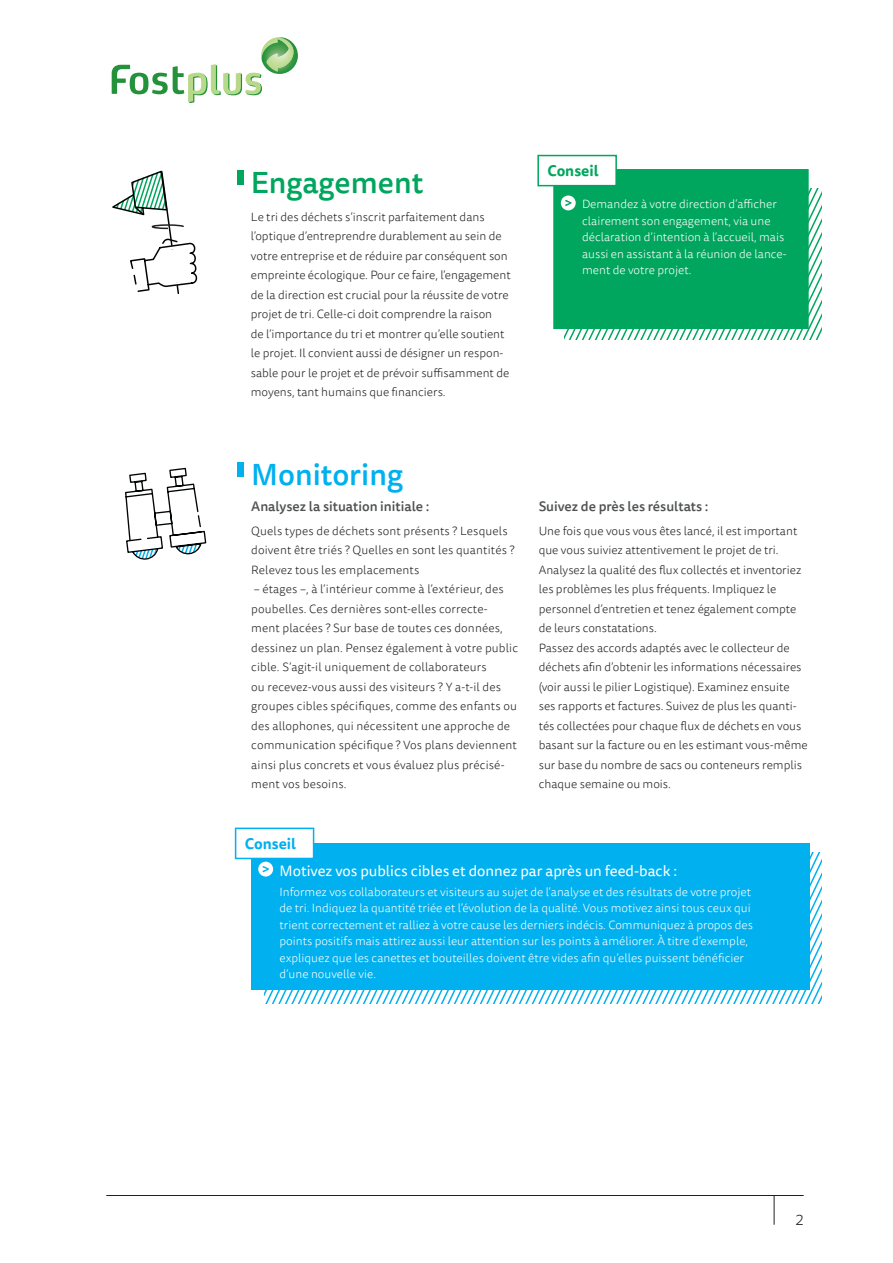
<style>
.page{position:relative;width:893px;height:1263px;background:#fff}
.page>*{position:absolute;margin:0;border:0;box-sizing:border-box;transform-origin:0 0}
.Titel_-_5pijlers{font:500 30px "Tisa Sans Pro";color:#00a65d}
.Titel_-_5pijlers-2{font:500 30px "Tisa Sans Pro";color:#00b0ef}
.Tips{font:15px "Tisa Sans Pro";color:#fff}
.Tip__Titel{font:700 15px "Tisa Sans Pro";color:#00a65d}
.Tip__Titel-2{font:700 15px "Tisa Sans Pro";color:#00b0ef}
.t1{font:300 15px "Tisa Sans Pro";color:#231f20}
.Binnenwerk__Intro{font:500 13.5px "Tisa Sans Pro";color:#4f5152}
.Binnenwerk__brood{font:300 12px/19.5px "Tisa Sans Pro";color:#231f20}
.Tips-2{font:300 12px/16.5px "Tisa Sans Pro";color:#fff}
</style>
<div class="page">
<hr style="left:106px;top:1195px;width:698px;height:1px;background:#231f20">
<svg style="left:774px;top:1196px;width:1px;height:29px"></svg>
<svg style="left:112px;top:37px;width:186px;height:66px"></svg>
<svg style="left:265px;top:853px;width:556px;height:150px"></svg>
<svg style="left:125px;top:467px;width:82px;height:93px"></svg>
<svg style="left:112px;top:170px;width:86px;height:125px"></svg>
<div style="left:238px;top:171px;width:6px;height:14px;background:#00a65d"></div>
<div style="left:238px;top:463px;width:6px;height:14px;background:#00b0ef"></div>
<div style="left:553px;top:169px;width:256px;height:160px;background:#00a65d;border:2px solid #00a65d"></div>
<div style="left:538px;top:156px;width:78px;height:30px;background:#fff"></div>
<div style="left:537px;top:155px;width:80px;height:31px;border:2px solid #00a65d"></div>
<div style="left:561px;top:195px;width:15px;height:15px;background:#fff;border-radius:50%"></div>
<svg style="left:564px;top:188px;width:257px;height:152px"></svg>
<div style="left:251px;top:843px;width:558px;height:146px;background:#00b0ef"></div>
<div style="left:236px;top:828px;width:78px;height:30px;background:#fff"></div>
<div style="left:235px;top:827px;width:79px;height:32px;border:2px solid #00b0ef"></div>
<div style="left:258px;top:862px;width:15px;height:14px;background:#fff;border-radius:50%"></div>
<svg style="left:262px;top:866px;width:7px;height:6px"></svg>
<p class="Titel_-_5pijlers" style="left:251px;top:161px;width:174px">Engagement</p>
<p class="Binnenwerk__brood" style="left:251px;top:207px;width:261px">Le tri des déchets s’inscrit parfaitement dans l’optique d’entreprendre durablement au sein de votre entreprise et de réduire par conséquent son empreinte écologique. Pour ce faire, l’engagement de la direction est crucial pour la réussite de votre projet de tri. Celle-ci doit comprendre la raison<br>de l’importance du tri et montrer qu’elle soutient le projet. Il convient aussi de désigner un respon&shy;sable pour le projet et de prévoir suffisamment de moyens, tant humains que financiers.</p>
<p class="Tip__Titel" style="left:547px;top:160px;width:53px">Conseil</p>
<p class="Tips-2" style="left:582px;top:196px;width:206px">Demandez à votre direction d’afficher clairement son engagement, via une déclaration d’intention à l’accueil, mais aussi en assistant à la réunion de lance&shy;ment de votre projet.</p>
<p class="Titel_-_5pijlers-2" style="left:251px;top:453px;width:153px">Monitoring</p>
<p class="Binnenwerk__Intro" style="left:251px;top:497px;width:180px">Analysez la situation initiale :</p>
<p class="Binnenwerk__brood" style="left:251px;top:521px;width:265px">Quels types de déchets sont présents ? Lesquels doivent être triés ? Quelles en sont les quantités ?<br>Relevez tous les emplacements</p>
<p class="Binnenwerk__brood" style="left:251px;top:580px;width:268px">– étages –, à l’intérieur comme à l’extérieur, des poubelles. Ces dernières sont-elles correcte&shy;ment placées ? Sur base de toutes ces données, dessinez un plan. Pensez également à votre public cible. S’agit-il uniquement de collaborateurs<br>ou recevez-vous aussi des visiteurs ? Y a-t-il des groupes cibles spécifiques, comme des enfants ou des allophones, qui nécessitent une approche de communication spécifique ? Vos plans deviennent ainsi plus concrets et vous évaluez plus précisé&shy;ment vos besoins.</p>
<p class="Binnenwerk__Intro" style="left:539px;top:497px;width:171px">Suivez de près les résultats :</p>
<p class="Binnenwerk__brood" style="left:539px;top:521px;width:271px">Une fois que vous vous êtes lancé, il est important que vous suiviez attentivement le projet de tri.<br>Analysez la qualité des flux collectés et inventoriez les problèmes les plus fréquents. Impliquez le personnel d’entretien et tenez également compte de leurs constatations.<br>Passez des accords adaptés avec le collecteur de déchets afin d’obtenir les informations nécessaires (voir aussi le pilier Logistique). Examinez ensuite ses rapports et factures. Suivez de plus les quanti&shy;tés collectées pour chaque flux de déchets en vous basant sur la facture ou en les estimant vous-même sur base du nombre de sacs ou conteneurs remplis chaque semaine ou mois.</p>
<p class="Tip__Titel-2" style="left:245px;top:833px;width:53px">Conseil</p>
<p class="Tips" style="left:279px;top:861px;width:399px">Motivez vos publics cibles et donnez par après un feed-back :</p>
<p class="Tips-2" style="left:279px;top:884px;width:475px">Informez vos collaborateurs et visiteurs au sujet de l’analyse et des résultats de votre projet de tri. Indiquez la quantité triée et l’évolution de la qualité. Vous motivez ainsi tous ceux qui trient correctement et ralliez à votre cause les derniers indécis. Communiquez à propos des points positifs mais attirez aussi leur attention sur les points à améliorer. À titre d’exemple, expliquez que les canettes et bouteilles doivent être vides afin qu’elles puissent bénéficier d’une nouvelle vie.</p>
<p class="t1" style="left:796px;top:1210px;width:9px">2</p>
</div>
